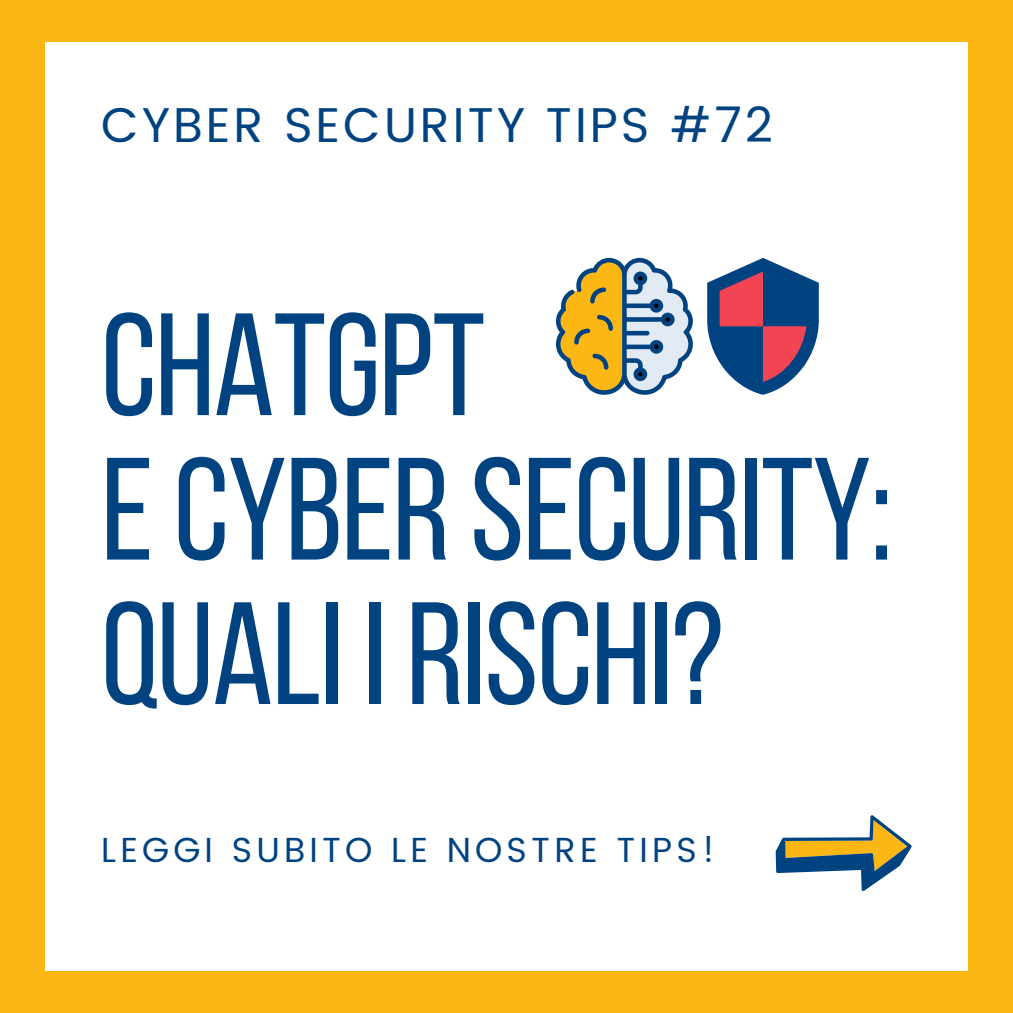
<style>
.page{position:relative;width:1013px;height:1013px;background:#fff}
.page>*{position:absolute;margin:0;border:0;box-sizing:border-box;transform-origin:0 0}
.t1{font:145.25px/144.4px "Bebas Neue";letter-spacing:-.01em;color:#004380}
.t2{font:48.75px "Poppins";letter-spacing:.06em;color:#004380}
.t3{font:34.75px "Poppins";letter-spacing:.12em;color:#004380}
</style>
<div class="page">
<div style="left:0;top:0;width:1012px;height:1012px;background:#fdb714"></div>
<div style="left:45px;top:42px;width:922px;height:928px;background:#fff"></div>
<svg style="left:707px;top:258px;width:111px;height:137px"></svg>
<svg style="left:775px;top:815px;width:136px;height:76px"></svg>
<svg style="left:556px;top:258px;width:137px;height:137px"></svg>
<p class="t2" style="left:101px;top:96px;width:673px">CYBER SECURITY TIPS #72</p>
<p class="t1" style="left:101px;top:306px;width:793px">CHATGPT<br>ECYBERSECURITY:<br>QUALI IRISCHI?</p>
<p class="t3" style="left:101px;top:829px;width:615px">LEGGI SUBITO LE NOSTRE TIPS!</p>
</div>
